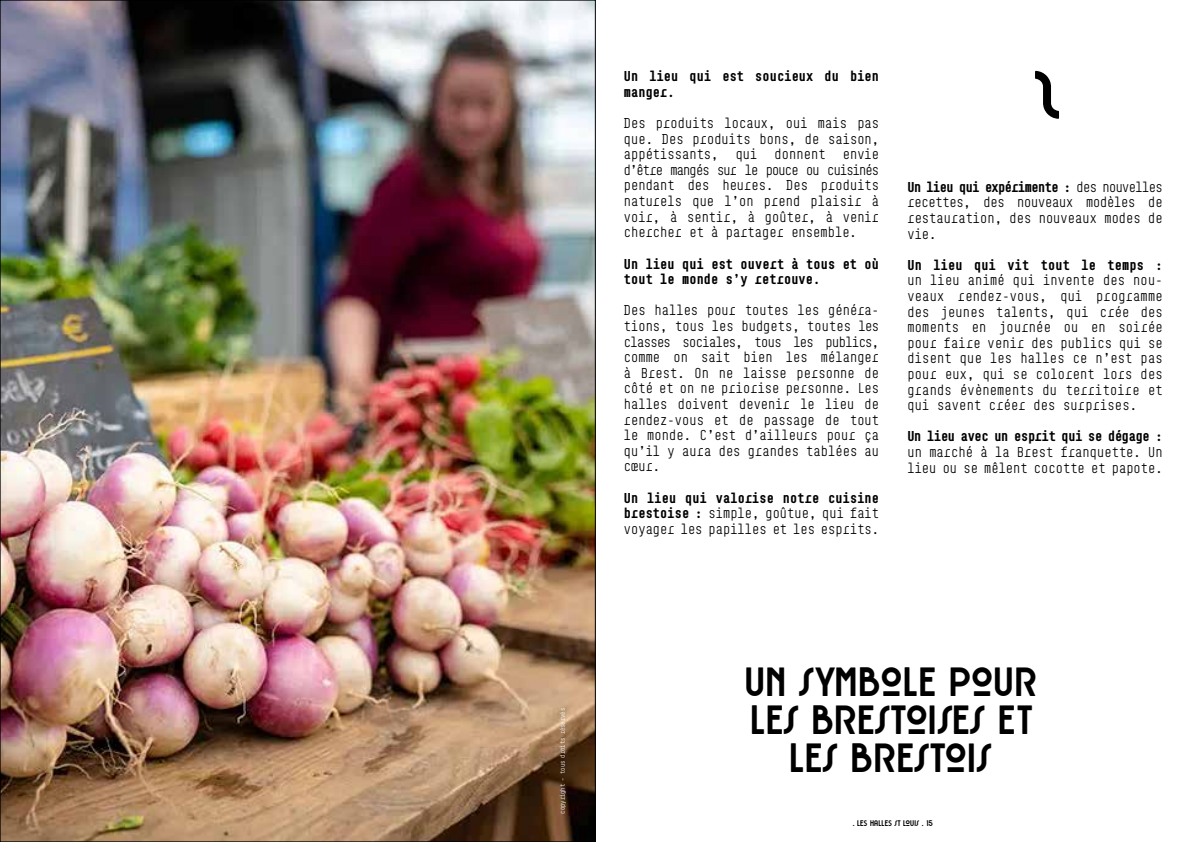
<style>
.page{position:relative;width:1191px;height:842px;background:#fff}
.page>*{position:absolute;margin:0;border:0;box-sizing:border-box;transform-origin:0 0}
.t1{font:40px/38px "Rousseau Deco";color:#000;text-align:center}
.t2{font:300 13px/15.6px "BC Sklonar";letter-spacing:.01em;color:#000;text-align:justify}
.t3{font:700 13px/15.6px "BC Sklonar";letter-spacing:.01em;color:#000}
.t4{font:700 13px "BC Sklonar";letter-spacing:-.02em;color:#000}
.t5{font:8px "Rousseau Deco";color:#000}
.t6{font:300 6px "BC Sklonar";color:#fff}
.s1{font-weight:700}
</style>
<div class="page">
<img style="left:2px;top:2px;width:591px;height:838px">
<svg style="left:1035px;top:71px;width:24px;height:48px"></svg>
<p class="t6" style="left:559px;top:814px;width:107px;rotate:-90deg">copyright – tous droits réservés</p>
<p class="t3" style="left:624px;top:68px;width:257px">Un lieu qui est soucieux du bien manger.</p>
<p class="t2" style="left:624px;top:115px;width:257px">Des produits locaux, oui mais pas que. Des produits bons, de saison, appétissants,</p>
<p class="t2" style="left:624px;top:147px;width:257px;text-indent:219px">envie d’être mangés sur le pouce ou cuisinés pendant des heures. Des produits naturels que l’on prend plaisir à voir, à sentir, à goûter, à venir chercher et à partager ensemble.</p>
<p class="t3" style="left:624px;top:256px;width:257px">Un lieu qui est ouvert à tous et où tout le monde s’y retrouve.</p>
<p class="t2" style="left:624px;top:303px;width:257px">Des halles pour toutes les généra&shy;tions, tous les budgets, toutes les classes sociales, tous les publics, comme on sait bien les mélanger à Brest. On ne laisse personne de côté et on ne priorise personne. Les halles doivent devenir le lieu de rendez-vous et de passage de tout le monde. C’est d’ailleurs pour ça qu’il y aura des grandes tablées au cœur.</p>
<p class="t2" style="left:624px;top:490px;width:257px"><span class="s1">Un lieu qui valorise notre cuisine brestoise :</span> simple, goûtue, qui fait voyager les papilles et les esprits.</p>
<p class="t2" style="left:735px;top:147px;width:23px">qui</p>
<p class="t2" style="left:774px;top:147px;width:52px">donnent</p>
<p class="t2" style="left:907px;top:179px;width:257px"><span class="s1">Un lieu qui expérimente :</span> des nouvelles recettes, des nouveaux modèles de restauration, des nouveaux modes de vie.</p>
<p class="t3" style="left:907px;top:257px;width:257px">Un lieu qui vit tout le temps :</p>
<p class="t2" style="left:907px;top:273px;width:257px">un lieu animé qui invente des nou&shy;veaux rendez-vous, qui programme des jeunes talents, qui crée des moments en journée ou en soirée pour faire venir des publics qui se disent que les halles ce n’est pas pour eux, qui se colorent lors des grands évènements du territoire et qui savent créer des surprises.</p>
<p class="t4" style="left:907px;top:428px;width:257px">Un lieu avec un esprit qui se dégage :</p>
<p class="t2" style="left:907px;top:444px;width:257px">un marché à la Brest franquette. Un lieu ou se mêlent cocotte et papote.</p>
<h1 class="t1" style="left:746px;top:661px;width:294px">UN SYMBOLE POUR<br>LES BRESTOISES ET<br>LES BRESTOIS</h1>
<p class="t5" style="left:853px;top:818px;width:82px">. LES HALLES ST LOUIS . 15</p>
</div>
